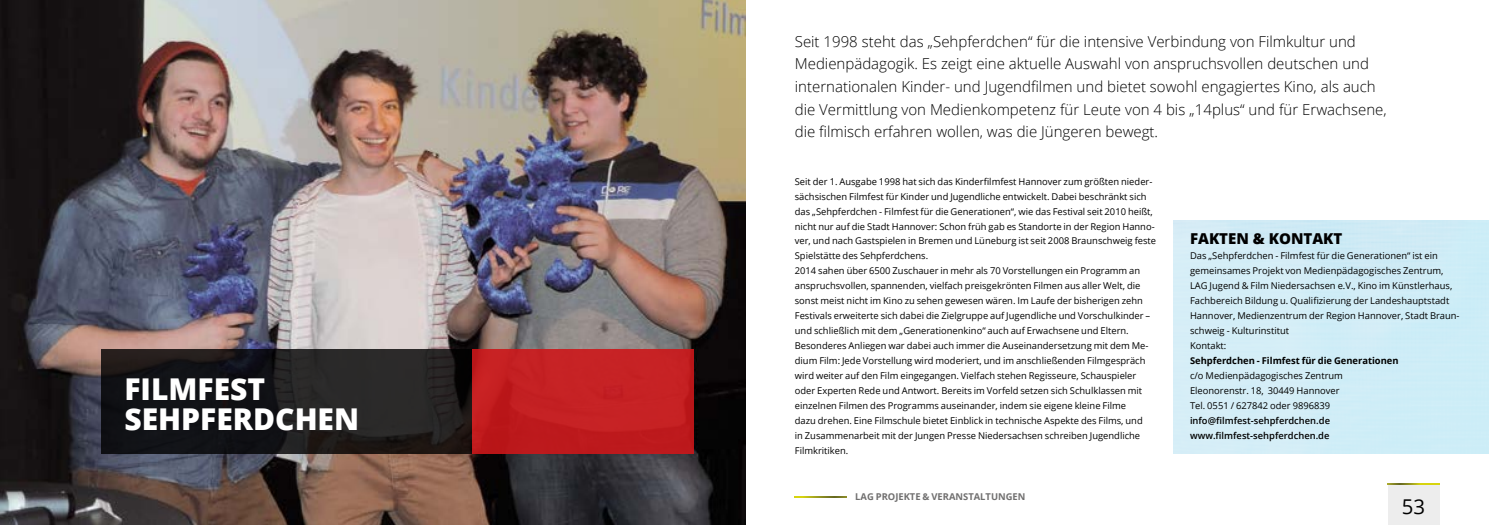
<style>
.page{position:relative;width:1489px;height:525px;background:#fff}
.page>*{position:absolute;margin:0;border:0;box-sizing:border-box;transform-origin:0 0}
.t1{font:800 30px/30px "Open Sans";color:#fff}
.t2{font:20.38px "Open Sans";color:#000}
.t3{font:300 15px/22.5px "Open Sans";color:#000}
.t4{font:800 15px "Open Sans";color:#000}
.t5{font:9.38px/14.9px "Open Sans";color:#000}
.t6{font:600 9.38px/14.9px "Open Sans";color:#000}
.t7{font:700 9.38px "Open Sans";color:#000}
.t8{font:700 9.38px "Open Sans";color:#706f6f}
</style>
<div class="page">
<img style="left:0;top:0;width:745px;height:524px">
<svg style="left:101px;top:348px;width:371px;height:105px;background:#1d1c1d"></svg>
<div style="left:472px;top:348px;width:222px;height:105px;background:#c52123"></div>
<div style="left:1387px;top:483px;width:52px;height:41px;background:#ededed"></div>
<svg style="left:1387px;top:483px;width:52px;height:1px"></svg>
<svg style="left:794px;top:496px;width:52px;height:1px"></svg>
<h1 class="t1" style="left:124px;top:372px;width:236px">FILMFEST<br>SEHPFERDCHEN</h1>
<p class="t3" style="left:794px;top:30px;width:593px">Seit 1998 steht das „Sehpferdchen“ für die intensive Verbindung von Filmkultur und Medienpädagogik. Es zeigt eine aktuelle Auswahl von anspruchsvollen deutschen und internationalen Kinder- und Jugendfilmen und bietet sowohl engagiertes Kino, als auch die Vermittlung von Medienkompetenz für Leute von 4 bis „14plus“ und für Erwachsene, die filmisch erfahren wollen, was die Jüngeren bewegt.</p>
<p class="t5" style="left:794px;top:173px;width:363px">Seit der 1. Ausgabe 1998 hat sich das Kinderfilmfest Hannover zum größten nieder&shy;sächsischen Filmfest für Kinder und Jugendliche entwickelt. Dabei beschränkt sich das „Sehpferdchen - Filmfest für die Generationen“, wie das Festival seit 2010 heißt, nicht nur auf die Stadt Hannover: Schon früh gab es Standorte in der Region Hanno&shy;ver, und nach Gastspielen in Bremen und Lüneburg ist seit 2008 Braunschweig feste Spielstätte des Sehpferdchens.<br>2014 sahen über 6500 Zuschauer in mehr als 70 Vorstellungen ein Programm an anspruchsvollen, spannenden, vielfach preisgekrönten Filmen aus aller Welt, die sonst meist nicht im Kino zu sehen gewesen wären. Im Laufe der bisherigen zehn Festivals erweiterte sich dabei die Zielgruppe auf Jugendliche und Vorschulkinder – und schließlich mit dem „Generationenkino“ auch auf Erwachsene und Eltern.<br>Besonderes Anliegen war dabei auch immer die Auseinandersetzung mit dem Me&shy;dium Film: Jede Vorstellung wird moderiert, und im anschließenden Filmgespräch wird weiter auf den Film eingegangen. Vielfach stehen Regisseure, Schauspieler oder Experten Rede und Antwort. Bereits im Vorfeld setzen sich Schulklassen mit einzelnen Filmen des Programms auseinander, indem sie eigene kleine Filme<br>dazu drehen. Eine Filmschule bietet Einblick in technische Aspekte des Films, und<br>in Zusammenarbeit mit der Jungen Presse Niedersachsen schreiben Jugendliche Filmkritiken.</p>
<p class="t8" style="left:855px;top:489px;width:172px">LAG PROJEKTE &amp; VERANSTALTUNGEN</p>
<h3 class="t4" style="left:1189px;top:227px;width:154px">FAKTEN &amp; KONTAKT</h3>
<p class="t5" style="left:1189px;top:248px;width:271px">Das „Sehpferdchen - Filmfest für die Generationen“ ist ein gemeinsames Projekt von Medienpädagogisches Zentrum, LAG Jugend &amp; Film Niedersachsen e.V., Kino im Künstlerhaus, Fachbereich Bildung u. Qualifizierung der Landeshauptstadt Hannover, Medienzentrum der Region Hannover, Stadt Braun&shy;schweig - Kulturinstitut<br>Kontakt:</p>
<p class="t7" style="left:1189px;top:354px;width:210px">Sehpferdchen - Filmfest für die Generationen</p>
<p class="t5" style="left:1189px;top:367px;width:154px">c/o Medienpädagogisches Zentrum<br>Eleonorenstr. 18, 30449 Hannover<br>Tel. 0551 / 627842 oder 9896839</p>
<p class="t6" style="left:1189px;top:412px;width:141px">info@filmfest-sehpferdchen.de www.filmfest-sehpferdchen.de</p>
<h2 class="t2" style="left:1401px;top:492px;width:25px">53</h2>
</div>
